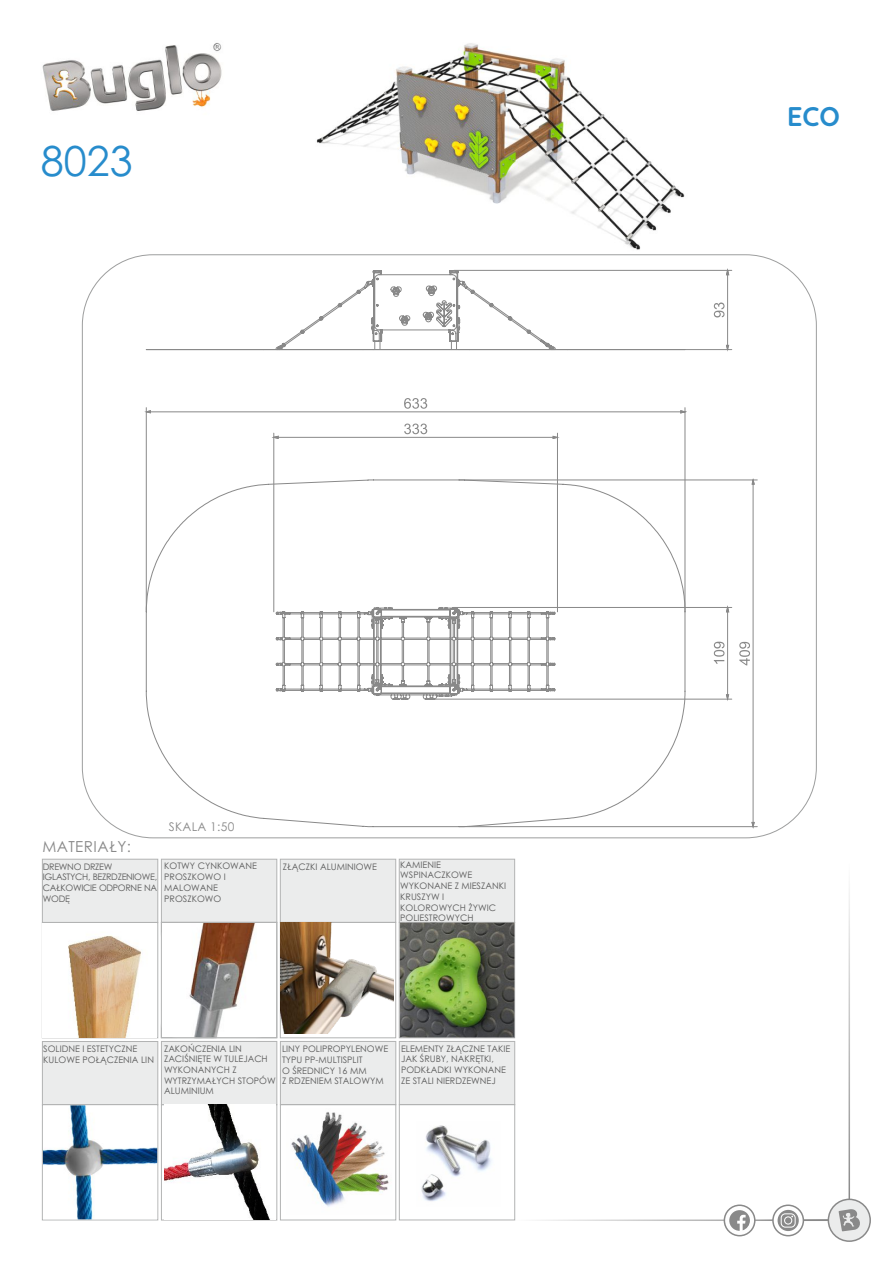
<style>
.page{position:relative;width:893px;height:1263px;background:#fff}
.page>*{position:absolute;margin:0;border:0;box-sizing:border-box;transform-origin:0 0}
.t1{font:41.4px "Century Gothic";color:#278ccc}
.t2{font:700 27px "Quicksand";color:#278ccc}
.t3{font:15.15px "Century Gothic";letter-spacing:.03em;color:#898989}
.t4{font:12px "Century Gothic";letter-spacing:.03em;color:#898989}
.t5{font:9px/10.6px "Century Gothic";color:#5b5b5b}
.t6{font:9px/10.6px "Century Gothic";letter-spacing:-.035em;color:#5b5b5b}
</style>
<div class="page">
<hr style="left:515px;top:1219px;width:314px;height:2px;background:#898989">
<img style="left:42px;top:43px;width:180px;height:68px">
<div style="left:828px;top:1198px;width:43px;height:44px;background:#ebecec;border:2px solid #898989;border-radius:50%"></div>
<svg style="left:839px;top:1209px;width:21px;height:22px"></svg>
<svg style="left:724px;top:1204px;width:31px;height:32px"></svg>
<svg style="left:729px;top:1210px;width:21px;height:21px"></svg>
<svg style="left:772px;top:1204px;width:32px;height:32px"></svg>
<svg style="left:778px;top:1210px;width:21px;height:21px"></svg>
<svg style="left:781px;top:1213px;width:15px;height:14px"></svg>
<hr style="left:848px;top:862px;width:2px;height:337px;background:#898989">
<div style="left:161px;top:1104px;width:116px;height:116px;border:1px solid #b2b3b3"></div>
<div style="left:280px;top:922px;width:116px;height:116px;border:1px solid #b2b3b3"></div>
<div style="left:280px;top:1104px;width:116px;height:116px;border:1px solid #b2b3b3"></div>
<div style="left:399px;top:922px;width:116px;height:116px;border:1px solid #b2b3b3"></div>
<div style="left:42px;top:1041px;width:474px;height:64px;background:#ebecec"></div>
<div style="left:399px;top:1104px;width:116px;height:116px;border:1px solid #b2b3b3"></div>
<div style="left:42px;top:922px;width:116px;height:116px;border:1px solid #b2b3b3"></div>
<img style="left:43px;top:924px;width:114px;height:113px">
<div style="left:42px;top:1104px;width:116px;height:116px;border:1px solid #b2b3b3"></div>
<img style="left:281px;top:923px;width:113px;height:110px">
<img style="left:421px;top:1125px;width:71px;height:76px">
<img style="left:316px;top:43px;width:369px;height:207px">
<img style="left:43px;top:1105px;width:114px;height:114px">
<img style="left:165px;top:1105px;width:110px;height:114px">
<img style="left:291px;top:1112px;width:98px;height:95px">
<img style="left:400px;top:923px;width:114px;height:114px">
<hr style="left:431px;top:699px;width:301px;height:1px;background:#898989">
<hr style="left:454px;top:607px;width:278px;height:1px;background:#898989">
<hr style="left:146px;top:408px;width:1px;height:204px;background:#898989">
<hr style="left:685px;top:408px;width:1px;height:204px;background:#898989">
<hr style="left:557px;top:433px;width:1px;height:179px;background:#898989">
<hr style="left:273px;top:433px;width:1px;height:179px;background:#898989">
<hr style="left:685px;top:349px;width:47px;height:1px;background:#898989">
<hr style="left:454px;top:270px;width:278px;height:1px;background:#898989">
<hr style="left:459px;top:480px;width:298px;height:1px;background:#898989">
<hr style="left:459px;top:826px;width:298px;height:1px;background:#898989">
<svg style="left:714px;top:606px;width:16px;height:94px"></svg>
<svg style="left:145px;top:398px;width:541px;height:16px"></svg>
<svg style="left:273px;top:424px;width:285px;height:15px"></svg>
<svg style="left:714px;top:269px;width:16px;height:82px"></svg>
<svg style="left:739px;top:479px;width:16px;height:349px"></svg>
<svg style="left:146px;top:270px;width:539px;height:80px"></svg>
<svg style="left:146px;top:480px;width:539px;height:347px"></svg>
<div style="left:42px;top:858px;width:473px;height:65px;background:#ebecec"></div>
<img style="left:160px;top:923px;width:95px;height:115px">
<div style="left:161px;top:922px;width:116px;height:116px;border:1px solid #b2b3b3"></div>
<h1 class="t1" style="left:41px;top:145px;width:93px">8023</h1>
<h3 class="t4" style="left:169px;top:822px;width:67px">SKALA 1:50</h3>
<h3 class="t3" style="left:42px;top:841px;width:90px">MATERIAŁY:</h3>
<p class="t6" style="left:43px;top:862px;width:116px">DREWNO DRZEW<br>IGLASTYCH, BEZRDZENIOWE,<br>CAŁKOWICIE ODPORNE NA<br>WODĘ</p>
<p class="t5" style="left:283px;top:862px;width:96px">ZŁĄCZKI ALUMINIOWE</p>
<p class="t5" style="left:164px;top:862px;width:94px">KOTWY CYNKOWANE<br>PROSZKOWO I<br>MALOWANE<br>PROSZKOWO</p>
<p class="t5" style="left:400px;top:860px;width:107px">KAMIENIE<br>WSPINACZKOWE<br>WYKONANE Z MIESZANKI<br>KRUSZYW I<br>KOLOROWYCH ŻYWIC<br>POLIESTROWYCH</p>
<p class="t5" style="left:164px;top:1044px;width:113px">ZAKOŃCZENIA LIN<br>ZACIŚNIĘTE W TULEJACH<br>WYKONANYCH Z<br>WYTRZYMAŁYCH STOPÓW<br>ALUMINIUM</p>
<p class="t5" style="left:43px;top:1044px;width:112px">SOLIDNE I ESTETYCZNE<br>KULOWE POŁĄCZENIA LIN</p>
<p class="t5" style="left:282px;top:1044px;width:108px">LINY POLIPROPYLENOWE<br>TYPU PP-MULTISPLIT<br>O ŚREDNICY 16 MM<br>Z RDZENIEM STALOWYM</p>
<p class="t5" style="left:401px;top:1044px;width:111px">ELEMENTY ZŁĄCZNE TAKIE<br>JAK ŚRUBY, NAKRĘTKI,<br>PODKŁADKI WYKONANE<br>ZE STALI NIERDZEWNEJ</p>
<h2 class="t2" style="left:787px;top:99px;width:54px">ECO</h2>
</div>
